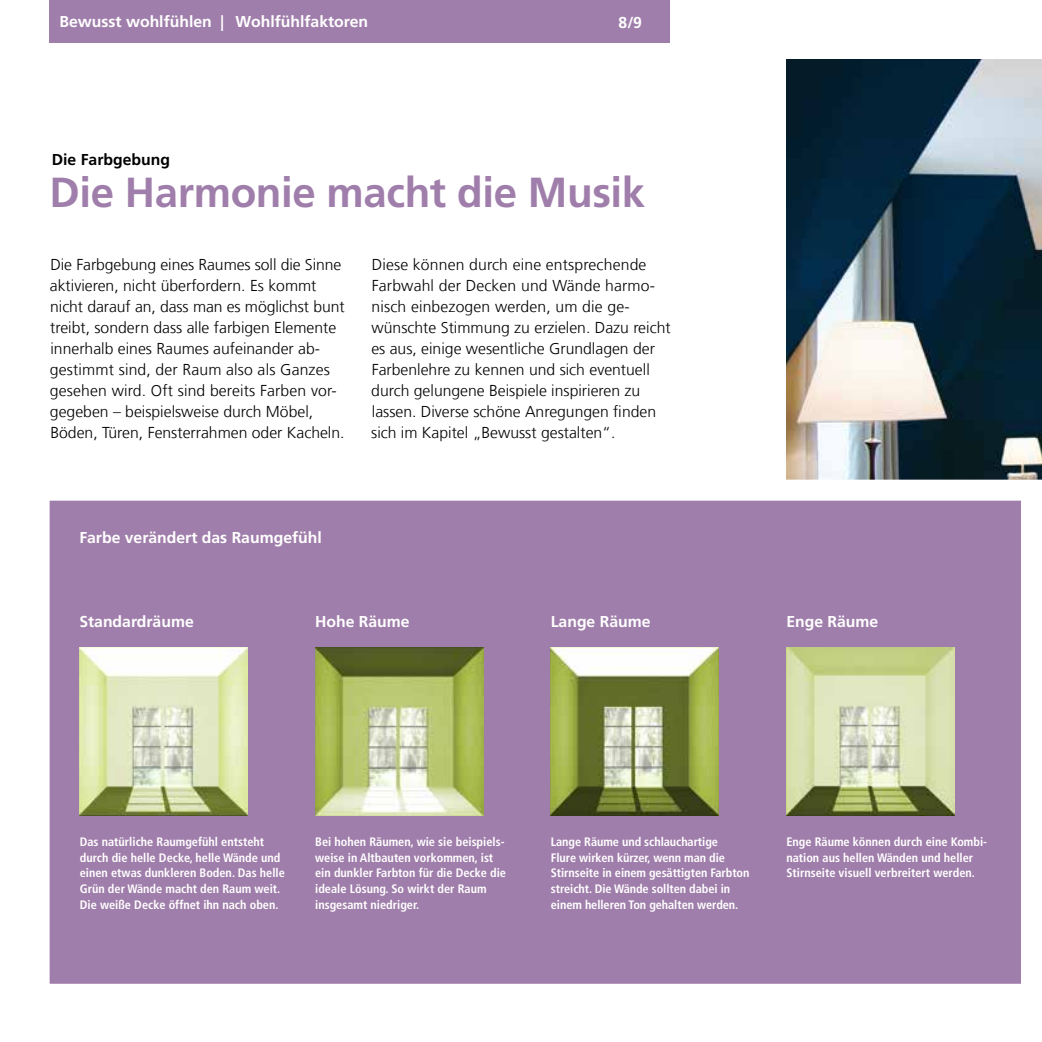
<style>
.page{position:relative;width:1042px;height:1042px;background:#fff}
.page>*{position:absolute;margin:0;border:0;box-sizing:border-box;transform-origin:0 0}
.t1{font:700 42px "Sto Frutiger";letter-spacing:-.01em;color:#a07eab}
.t2{font:300 15.75px/21px "Sto Frutiger";color:#000}
.t3{font:700 15.75px "Sto Frutiger";color:#fff}
.t4{font:700 15.75px "Sto Frutiger";color:#000}
.t5{font:700 condensed 12.25px/15.8px "Sto Frutiger";color:#fff}
</style>
<div class="page">
<div style="left:50px;top:0;width:620px;height:42px;background:#a07eab"></div>
<img style="left:786px;top:60px;width:256px;height:409px">
<svg style="left:49px;top:469px;width:993px;height:515px;background:#a98bb3"></svg>
<img style="left:315px;top:648px;width:168px;height:168px">
<img style="left:551px;top:648px;width:168px;height:168px">
<img style="left:79px;top:648px;width:168px;height:168px">
<img style="left:786px;top:648px;width:168px;height:168px">
<p class="t3" style="left:60px;top:12px;width:310px">Bewusst wohlfühlen | Wohlfühlfaktoren</p>
<p class="t4" style="left:52px;top:150px;width:120px">Die Farbgebung</p>
<p class="t3" style="left:618px;top:13px;width:25px">8/9</p>
<h1 class="t1" style="left:50px;top:167px;width:597px">Die Harmonie macht die Musik</h1>
<p class="t2" style="left:50px;top:254px;width:296px">Die Farbgebung eines Raumes soll die Sinne aktivieren, nicht überfordern. Es kommt nicht darauf an, dass man es möglichst bunt treibt, sondern dass alle farbigen Elemente innerhalb eines Raumes aufeinander ab&shy;gestimmt sind, der Raum also als Ganzes gesehen wird. Oft sind bereits Farben vor&shy;gegeben – beispielsweise durch Möbel, Böden, Türen, Fensterrahmen oder Kacheln.</p>
<p class="t2" style="left:371px;top:254px;width:301px">Diese können durch eine entsprechende Farbwahl der Decken und Wände harmo&shy;nisch einbezogen werden, um die ge&shy;wünschte Stimmung zu erzielen. Dazu reicht es aus, einige wesentliche Grundlagen der Farbenlehre zu kennen und sich eventuell durch gelungene Beispiele inspirieren zu lassen. Diverse schöne Anregungen finden sich im Kapitel „Bewusst gestalten“.</p>
<p class="t3" style="left:79px;top:528px;width:244px">Farbe verändert das Raumgefühl</p>
<p class="t3" style="left:79px;top:612px;width:116px">Standardräume</p>
<p class="t3" style="left:315px;top:612px;width:96px">Hohe Räume</p>
<p class="t3" style="left:551px;top:612px;width:101px">Lange Räume</p>
<p class="t3" style="left:786px;top:612px;width:93px">Enge Räume</p>
<p class="t5" style="left:80px;top:834px;width:207px">Das natürliche Raumgefühl entsteht durch die helle Decke, helle Wände und einen etwas dunkleren Boden. Das helle Grün der Wände macht den Raum weit.<br>Die weiße Decke öffnet ihn nach oben.</p>
<p class="t5" style="left:315px;top:834px;width:192px">Bei hohen Räumen, wie sie beispiels&shy;weise in Altbauten vorkommen, ist ein dunkler Farbton für die Decke die ideale Lösung. So wirkt der Raum insgesamt niedriger.</p>
<p class="t5" style="left:551px;top:834px;width:200px">Lange Räume und schlauchartige<br>Flure wirken kürzer, wenn man die Stirnseite in einem gesättigten Farbton streicht. Die Wände sollten dabei in einem helleren Ton gehalten werden.</p>
<p class="t5" style="left:786px;top:834px;width:202px">Enge Räume können durch eine Kombi&shy;nation aus hellen Wänden und heller<br>Stirnseite visuell verbreitert werden.</p>
</div>
